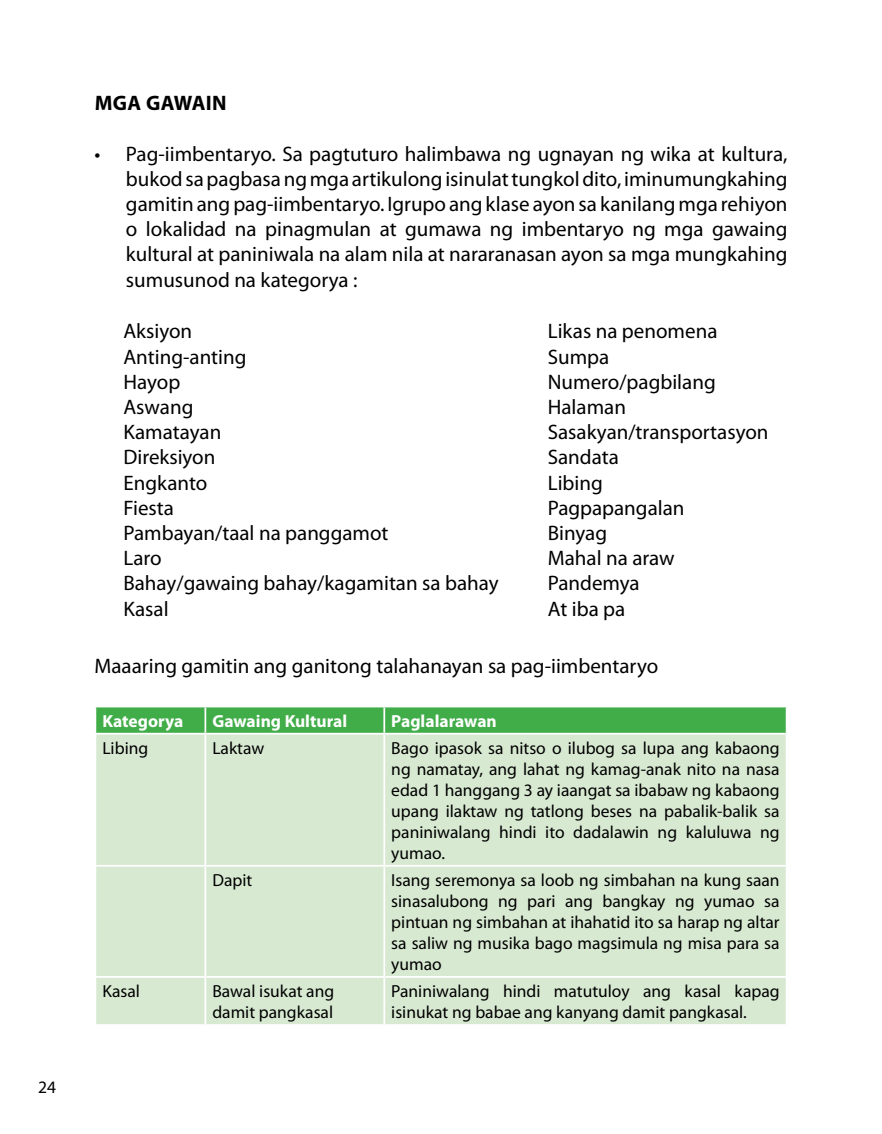
<style>
.page{position:relative;width:882px;height:1134px;background:#fff}
.page>*{position:absolute;margin:0;border:0;box-sizing:border-box;transform-origin:0 0}
.t1{font:21px/25.2px "Myriad Pro";color:#000}
.t2{font:700 21px "Myriad Pro";letter-spacing:.02em;color:#000}
.t3{font:17.5px/21px "Myriad Pro";color:#000;text-align:justify}
.t4{font:700 17.5px "Myriad Pro";color:#fff}
</style>
<div class="page">
<div style="left:96px;top:735px;width:690px;height:289px;background:#d8e9d2"></div>
<svg style="left:95px;top:707px;width:691px;height:26px;background:#46af4e"></svg>
<hr style="left:383px;top:707px;width:2px;height:26px;background:#fff">
<hr style="left:205px;top:735px;width:1px;height:130px;background:#fff">
<hr style="left:383px;top:735px;width:2px;height:130px;background:#fff">
<hr style="left:94px;top:865px;width:111px;height:2px;background:#fff">
<hr style="left:205px;top:865px;width:179px;height:2px;background:#fff">
<hr style="left:205px;top:867px;width:1px;height:109px;background:#fff">
<hr style="left:384px;top:865px;width:404px;height:2px;background:#fff">
<hr style="left:383px;top:867px;width:2px;height:109px;background:#fff">
<hr style="left:94px;top:976px;width:111px;height:2px;background:#fff">
<hr style="left:205px;top:976px;width:179px;height:2px;background:#fff">
<hr style="left:205px;top:978px;width:1px;height:46px;background:#fff">
<hr style="left:384px;top:976px;width:404px;height:2px;background:#fff">
<hr style="left:383px;top:978px;width:2px;height:46px;background:#fff">
<p class="t3" style="left:38px;top:1077px;width:19px">24</p>
<p class="t2" style="left:95px;top:91px;width:134px">MGA GAWAIN</p>
<p class="t1" style="left:126px;top:141px;width:663px;text-align:justify;text-indent:-32px">• Pag-iimbentaryo. Sa pagtuturo halimbawa ng ugnayan ng wika at kultura, bukod sa pagbasa ng mga artikulong isinulat tungkol dito, iminumungkahing gamitin ang pag-iimbentaryo. Igrupo ang klase ayon sa kanilang mga rehiyon o lokalidad na pinagmulan at gumawa ng imbentaryo ng mga gawaing kultural at paniniwala na alam nila at nararanasan ayon sa mga mungkahing sumusunod na kategorya :</p>
<p class="t1" style="left:123px;top:319px;width:377px">Aksiyon<br>Anting-anting<br>Hayop<br>Aswang<br>Kamatayan<br>Direksiyon<br>Engkanto<br>Fiesta<br>Pambayan/taal na panggamot<br>Laro<br>Bahay/gawaing bahay/kagamitan sa bahay<br>Kasal</p>
<p class="t1" style="left:548px;top:319px;width:222px">Likas na penomena<br>Sumpa<br>Numero/pagbilang<br>Halaman<br>Sasakyan/transportasyon<br>Sandata<br>Libing<br>Pagpapangalan<br>Binyag<br>Mahal na araw<br>Pandemya<br>At iba pa</p>
<p class="t1" style="left:94px;top:654px;width:565px">Maaaring gamitin ang ganitong talahanayan sa pag-iimbentaryo</p>
<p class="t4" style="left:102px;top:711px;width:82px">Kategorya</p>
<p class="t4" style="left:212px;top:711px;width:136px">Gawaing Kultural</p>
<p class="t4" style="left:391px;top:711px;width:107px">Paglalarawan</p>
<p class="t3" style="left:102px;top:738px;width:47px">Libing</p>
<p class="t3" style="left:212px;top:738px;width:53px">Laktaw</p>
<p class="t3" style="left:391px;top:738px;width:390px">Bago ipasok sa nitso o ilubog sa lupa ang kabaong ng namatay, ang lahat ng kamag-anak nito na nasa edad 1 hanggang 3 ay iaangat sa ibabaw ng kabaong upang ilaktaw ng tatlong beses na pabalik-balik sa paniniwalang hindi ito dadalawin ng kaluluwa ng yumao.</p>
<p class="t3" style="left:212px;top:870px;width:41px">Dapit</p>
<p class="t3" style="left:391px;top:870px;width:390px">Isang seremonya sa loob ng simbahan na kung saan sinasalubong ng pari ang bangkay ng yumao sa pintuan ng simbahan at ihahatid ito sa harap ng altar sa saliw ng musika bago magsimula ng misa para sa yumao</p>
<p class="t3" style="left:102px;top:981px;width:39px">Kasal</p>
<p class="t3" style="left:212px;top:981px;width:123px">Bawal isukat ang damit pangkasal</p>
<p class="t3" style="left:391px;top:981px;width:390px">Paniniwalang hindi matutuloy ang kasal kapag isinukat ng babae ang kanyang damit pangkasal.</p>
</div>
